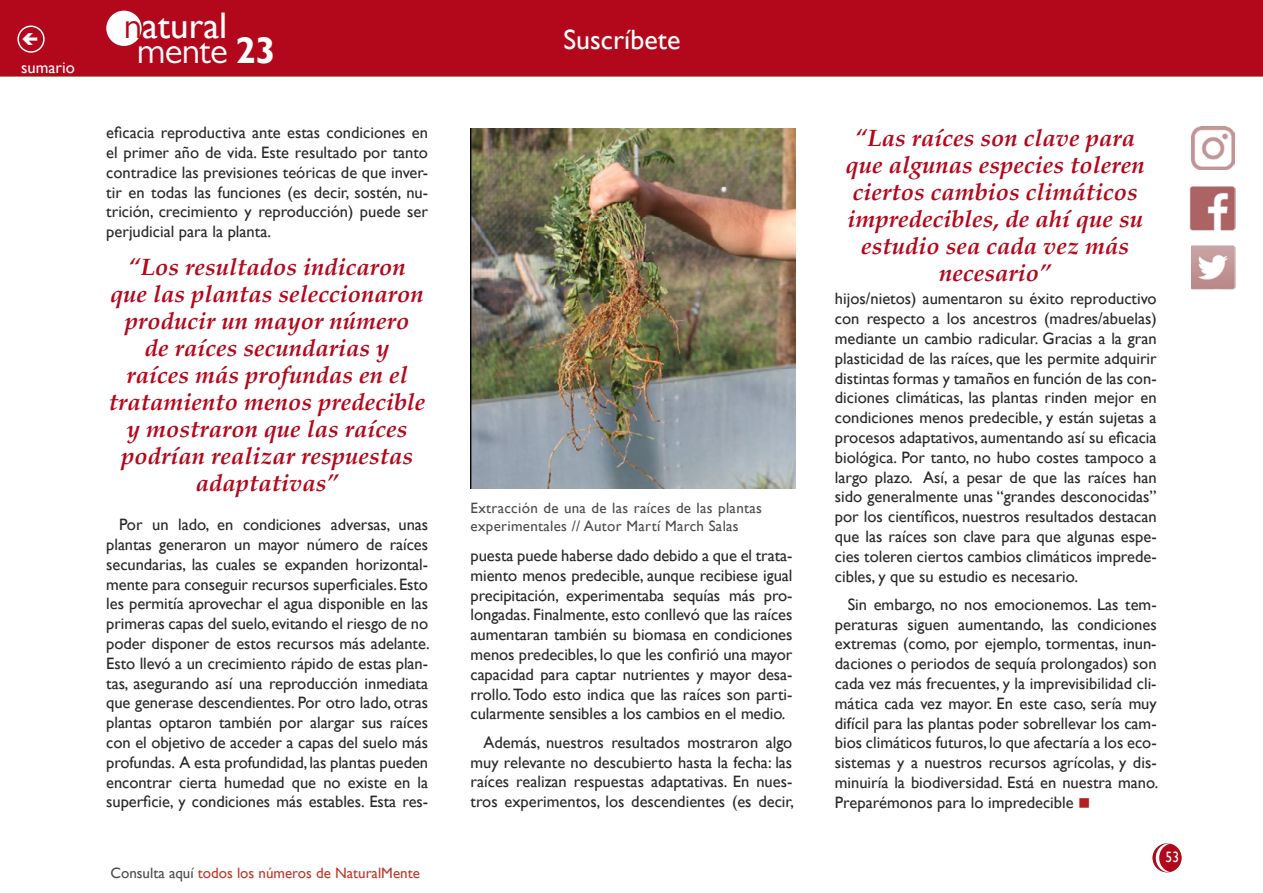
<style>
.page{position:relative;width:1263px;height:893px;background:#fff}
.page>*{position:absolute;margin:0;border:0;box-sizing:border-box;transform-origin:0 0}
.t1{font:37.05px "Gill Sans";color:#fff}
.t2{font:37.05px "Gill Sans MT Pro";letter-spacing:-.02em;color:#fff}
.t3{font:27.9px "Gill Sans";color:#fff}
.t4{font:italic 700 24px/27px "Palatino";color:#b3071b;text-align:center}
.t5{font:16.5px/19.8px "Gill Sans";color:#282829;text-align:justify}
.t6{font:16.5px "Gill Sans";color:#fff}
.t7{font:15px/18px "Gill Sans";letter-spacing:.02em;color:#4b4b4d}
.t8{font:15px "Gill Sans";color:#bd392b}
.t9{font:15px "Gill Sans";color:#fff;scale:.9 1}
.s1{font-family:"Gill Sans MT Pro";color:#b3071b}
.s2{font-family:"Gill Sans";font-weight:700}
.s3{color:#b61f1f}
.s4{color:#4b4b4d}
</style>
<div class="page">
<img style="left:1190px;top:186px;width:45px;height:44px">
<img style="left:1191px;top:246px;width:44px;height:44px">
<div style="left:1153px;top:844px;width:28px;height:28px;background:#b3071b;border-radius:50%"></div>
<div style="left:1152px;top:843px;width:29px;height:29px;border:2px solid #b3071b;border-radius:50%"></div>
<div style="left:0;top:0;width:1263px;height:76px;background:#b3071b"></div>
<div style="left:107px;top:11px;width:34px;height:34px;background:#fff;border-radius:50%"></div>
<div style="left:106px;top:11px;width:36px;height:35px;border:2px solid #fff;border-radius:50%"></div>
<svg style="left:1155px;top:843px;width:16px;height:29px"></svg>
<div style="left:17px;top:26px;width:28px;height:27px;border:2px solid #fff;border-radius:50%"></div>
<img style="left:1191px;top:127px;width:43px;height:43px">
<img style="left:471px;top:128px;width:324px;height:360px">
<p class="t6" style="left:21px;top:58px;width:55px">sumario</p>
<h1 class="t1" style="left:124px;top:4px;width:105px"><span class="s1">n</span>atural</h1>
<h1 class="t2" style="left:137px;top:29px;width:140px">mente <span class="s2">23</span></h1>
<h2 class="t3" style="left:563px;top:23px;width:118px">Suscríbete</h2>
<p class="t5" style="left:106px;top:123px;width:323px">eficacia reproductiva ante estas condiciones en el primer año de vida. Este resultado por tanto contradice las previsiones teóricas de que inver&shy;tir en todas las funciones (es decir, sostén, nu&shy;trición, crecimiento y reproducción) puede ser perjudicial para la planta.</p>
<h3 class="t4" style="left:846px;top:124px;width:300px">“Las raíces son clave para que algunas especies toleren ciertos cambios climáticos impredecibles, de ahí que su estudio sea cada vez más</h3>
<h3 class="t4" style="left:128px;top:253px;width:279px">“Los resultados indicaron</h3>
<h3 class="t4" style="left:939px;top:259px;width:113px">necesario”</h3>
<h3 class="t4" style="left:109px;top:280px;width:318px">que las plantas seleccionaron producir un mayor número<br>de raíces secundarias y<br>raíces más profundas en el tratamiento menos predecible y mostraron que las raíces podrían realizar respuestas adaptativas”</h3>
<p class="t5" style="left:106px;top:515px;width:325px;text-indent:13px">Por un lado, en condiciones adversas, unas plantas generaron un mayor número de raíces secundarias, las cuales se expanden horizontal&shy;mente para conseguir recursos superficiales. Esto les permitía aprovechar el agua disponible en las primeras capas del suelo, evitando el riesgo de no poder disponer de estos recursos más adelante.<br>Esto llevó a un crecimiento rápido de estas plan&shy;tas, asegurando así una reproducción inmediata que generase descendientes. Por otro lado, otras plantas optaron también por alargar sus raíces con el objetivo de acceder a capas del suelo más profundas. A esta profundidad, las plantas pueden encontrar cierta humedad que no existe en la superficie, y condiciones más estables. Esta res-</p>
<p class="t5" style="left:835px;top:289px;width:323px">hijos/nietos) aumentaron su éxito reproductivo con respecto a los ancestros (madres/abuelas) mediante un cambio radicular. Gracias a la gran plasticidad de las raíces, que les permite adquirir distintas formas y tamaños en función de las con&shy;diciones climáticas, las plantas rinden mejor en condiciones menos predecible, y están sujetas a procesos adaptativos, aumentando así su eficacia biológica. Por tanto, no hubo costes tampoco a largo plazo. Así, a pesar de que las raíces han sido generalmente unas “grandes desconocidas” por los científicos, nuestros resultados destacan que las raíces son clave para que algunas espe&shy;cies toleren ciertos cambios climáticos imprede&shy;cibles, y que su estudio es necesario.</p>
<p class="t5" style="left:835px;top:595px;width:325px;text-indent:13px">Sin embargo, no nos emocionemos. Las tem&shy;peraturas siguen aumentando, las condiciones extremas (como, por ejemplo, tormentas, inun&shy;daciones o periodos de sequía prolongados) son cada vez más frecuentes, y la imprevisibilidad cli&shy;mática cada vez mayor. En este caso, sería muy difícil para las plantas poder sobrellevar los cam&shy;bios climáticos futuros, lo que afectaría a los eco&shy;sistemas y a nuestros recursos agrícolas, y dis&shy;minuiría la biodiversidad. Está en nuestra mano.<br>Preparémonos para lo impredecible <span class="s3">■</span></p>
<p class="t7" style="left:471px;top:499px;width:293px">Extracción de una de las raíces de las plantas experimentales // Autor Martí March Salas</p>
<p class="t5" style="left:471px;top:546px;width:323px">puesta puede haberse dado debido a que el trata&shy;miento menos predecible, aunque recibiese igual precipitación, experimentaba sequías más pro&shy;longadas. Finalmente, esto conllevó que las raíces aumentaran también su biomasa en condiciones menos predecibles, lo que les confirió una mayor capacidad para captar nutrientes y mayor desa&shy;rrollo. Todo esto indica que las raíces son parti&shy;cularmente sensibles a los cambios en el medio.</p>
<p class="t5" style="left:471px;top:733px;width:325px;text-indent:13px">Además, nuestros resultados mostraron algo muy relevante no descubierto hasta la fecha: las raíces realizan respuestas adaptativas. En nues&shy;tros experimentos, los descendientes (es decir,</p>
<p class="t8" style="left:110px;top:864px;width:311px"><span class="s4">Consulta aquí</span> todos los números de NaturalMente</p>
<p class="t9" style="left:1165px;top:849px;width:16px">53</p>
</div>
